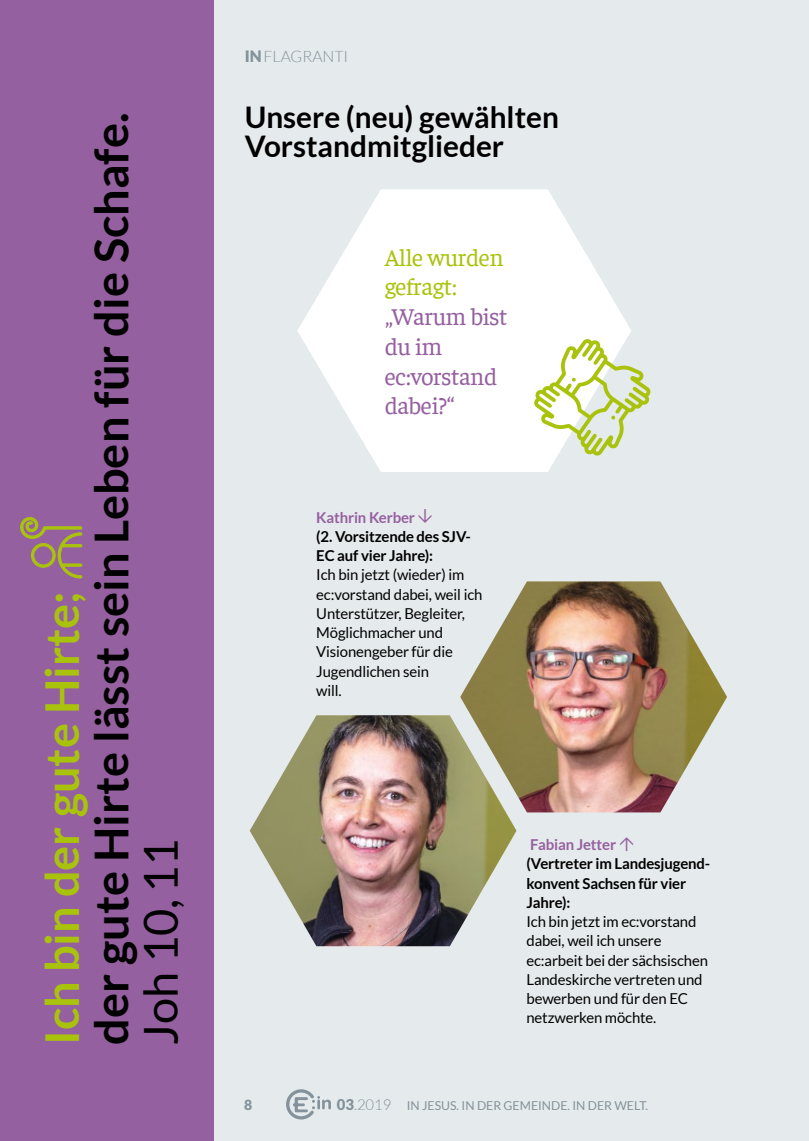
<style>
.page{position:relative;width:809px;height:1141px;background:#e5eaec}
.page>*{position:absolute;margin:0;border:0;box-sizing:border-box;transform-origin:0 0}
.t1{font:700 46.9px "Lato";color:#000}
.t2{font:700 46.9px "Lato";color:#a9c30c}
.t3{font:46.9px "Lato";color:#000}
.t4{font:700 29.75px/28.9px "Lato";color:#000}
.t5{font:24.5px/29.8px "Faustina";letter-spacing:-.015em;color:#95609f}
.t6{font:24.5px/29.8px "Faustina";letter-spacing:-.015em;color:#a9c30c}
.t7{font:300 15.75px "Lato";color:#83929b}
.t8{font:15.05px/19.2px "Lato";letter-spacing:-.01em;color:#000}
.t9{font:700 15.05px/19.2px "Lato";letter-spacing:-.01em;color:#000}
.t10{font:700 15.05px "Lato";letter-spacing:-.01em;color:#95609f}
.t11{font:900 14px "Lato";color:#83929b}
.t12{font:12.25px "Lato";color:#83929b}
.s1{font-weight:900}
.s2{font-weight:900;font-size:14.88px}
.s3{font-weight:300;font-size:14.88px}
</style>
<div class="page">
<div style="left:0;top:0;width:213px;height:1141px;background:#95609f"></div>
<img style="left:460px;top:581px;width:267px;height:231px">
<img style="left:250px;top:715px;width:266px;height:231px">
<svg style="left:297px;top:189px;width:334px;height:283px;fill:#fff"></svg>
<svg style="left:533px;top:338px;width:118px;height:118px"></svg>
<svg style="left:20px;top:517px;width:63px;height:62px"></svg>
<svg style="left:286px;top:1089px;width:45px;height:30px"></svg>
<h1 class="t1" style="left:84px;top:1045px;width:934px;rotate:-90deg">der gute Hirte lässt sein Leben für die Schafe.</h1>
<h1 class="t2" style="left:35px;top:1045px;width:455px;rotate:-90deg">Ich bin der gute Hirte;</h1>
<h1 class="t3" style="left:134px;top:1045px;width:208px;rotate:-90deg">Joh 10,11</h1>
<p class="t7" style="left:245px;top:48px;width:105px"><span class="s1">IN</span>FLAGRANTI</p>
<h2 class="t4" style="left:245px;top:102px;width:316px">Unsere (neu) gewählten<br>Vorstandmitglieder</h2>
<h3 class="t6" style="left:385px;top:241px;width:120px">Alle wurden gefragt:</h3>
<h3 class="t5" style="left:385px;top:300px;width:124px">„Warum bist du im ec:vorstand dabei?“</h3>
<p class="t10" style="left:316px;top:509px;width:100px">Kathrin Kerber</p>
<p class="t9" style="left:316px;top:527px;width:156px">(2. Vorsitzende des SJV-<br>EC auf vier Jahre):</p>
<p class="t8" style="left:316px;top:565px;width:168px">Ich bin jetzt (wieder) im ec:vorstand dabei, weil ich<br>Unterstützer, Begleiter,<br>Möglichmacher und<br>Visionengeber für die<br>Jugendlichen sein<br>will.</p>
<p class="t10" style="left:530px;top:836px;width:88px">Fabian Jetter</p>
<p class="t9" style="left:526px;top:854px;width:185px">(Vertreter im Landesjugend&shy;konvent Sachsen für vier<br>Jahre):</p>
<p class="t8" style="left:526px;top:912px;width:183px">Ich bin jetzt im ec:vorstand dabei, weil ich unsere ec:arbeit bei der sächsischen<br>Landeskirche vertreten und bewerben und für den EC netzwerken möchte.</p>
<p class="t11" style="left:244px;top:1097px;width:10px">8</p>
<p class="t12" style="left:337px;top:1099px;width:94px"><span class="s2">03</span><span class="s3">.2019</span> In jesus</p>
<p class="t12" style="left:456px;top:1099px;width:29px">. in der</p>
<p class="t12" style="left:503px;top:1099px;width:18px">Gemeinde</p>
<p class="t12" style="left:567px;top:1099px;width:29px">. In der</p>
<p class="t12" style="left:614px;top:1099px;width:9px">welt</p>
<p class="t12" style="left:645px;top:1099px;width:4px">.</p>
</div>
